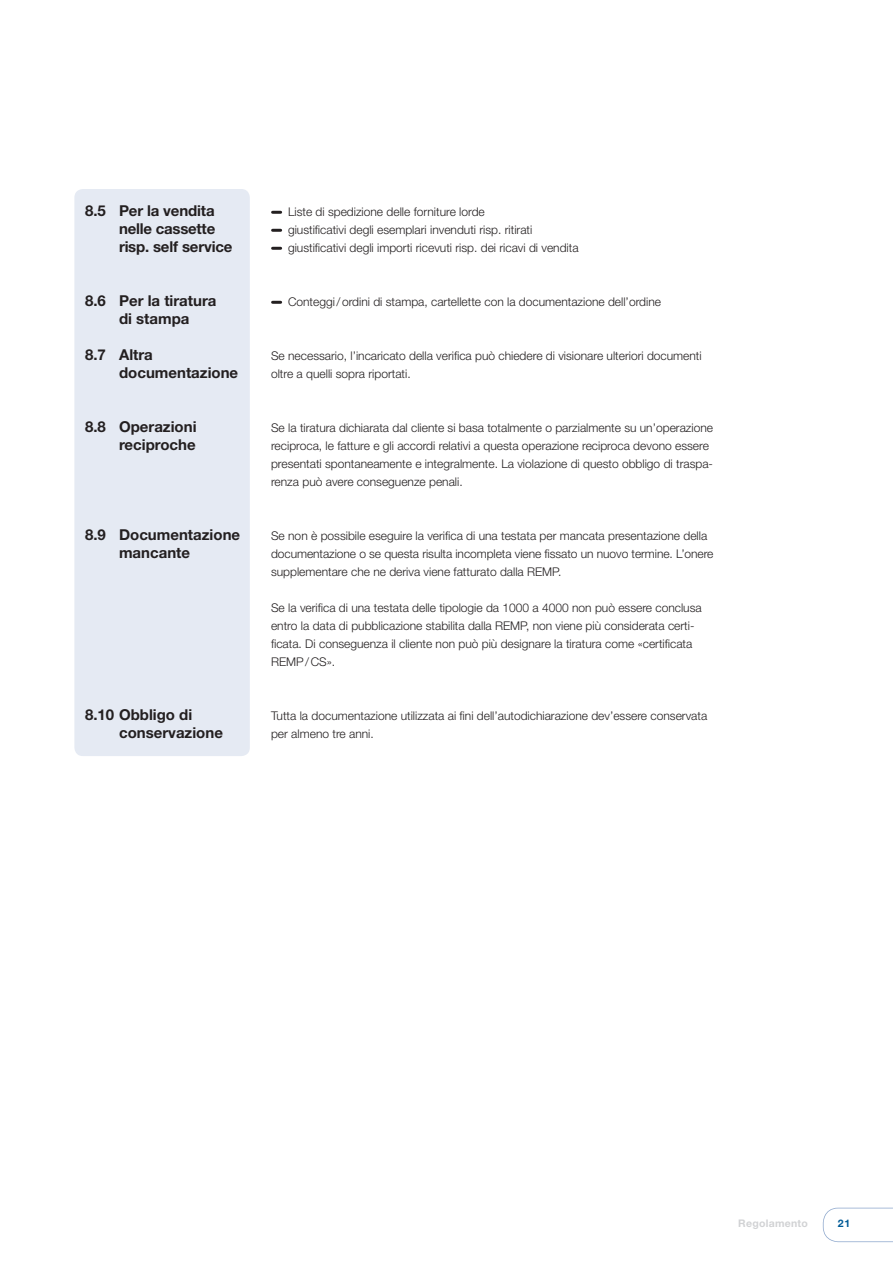
<style>
.page{position:relative;width:893px;height:1263px;background:#fff}
.page>*{position:absolute;margin:0;border:0;box-sizing:border-box;transform-origin:0 0}
.t1{font:700 15px/18px "Helvetica Neue LT Std";color:#231f20}
.t2{font:300 12px/18px "Helvetica Neue LT Std";color:#231f20}
.t3{font:700 10.5px "Helvetica Neue LT Std";letter-spacing:.025em;color:#d1d2d4}
.t4{font:700 10.5px "Helvetica Neue LT Std";color:#005b97}
</style>
<div class="page">
<svg style="left:823px;top:1208px;width:70px;height:34px"></svg>
<div style="left:74px;top:189px;width:176px;height:567px;background:#e5eaf3;border-radius:9px"></div>
<svg style="left:273px;top:211px;width:8px;height:3px"></svg>
<svg style="left:273px;top:229px;width:8px;height:3px"></svg>
<svg style="left:273px;top:247px;width:8px;height:3px"></svg>
<svg style="left:273px;top:301px;width:8px;height:3px"></svg>
<p class="t1" style="left:119px;top:201px;width:115px;text-indent:-34px">8.5 Per la vendita nelle cassette risp. self service</p>
<p class="t2" style="left:288px;top:202px;width:292px">Liste di spedizione delle forniture lorde<br>giustificativi degli esemplari invenduti risp. ritirati giustificativi degli importi ricevuti risp. dei ricavi di vendita</p>
<p class="t1" style="left:85px;top:291px;width:133px;text-align:center">8.6 Per la tiratura di stampa</p>
<p class="t1" style="left:119px;top:345px;width:121px;text-indent:-34px">8.7 Altra documentazione</p>
<p class="t2" style="left:288px;top:292px;width:374px">Conteggi / ordini di stampa, cartellette con la documentazione dell’ordine</p>
<p class="t2" style="left:271px;top:346px;width:432px">Se necessario, l’incaricato della verifica può chiedere di visionare ulteriori documenti oltre a quelli sopra riportati.</p>
<p class="t1" style="left:85px;top:417px;width:113px;text-align:right">8.8 Operazioni reciproche</p>
<p class="t2" style="left:271px;top:418px;width:443px">Se la tiratura dichiarata dal cliente si basa totalmente o parzialmente su un’operazione reciproca, le fatture e gli accordi relativi a questa operazione reciproca devono essere presentati spontaneamente e integralmente. La violazione di questo obbligo di traspa&shy;renza può avere conseguenze penali.</p>
<p class="t1" style="left:119px;top:525px;width:123px;text-indent:-34px">8.9 Documentazione mancante</p>
<p class="t2" style="left:271px;top:526px;width:444px">Se non è possibile eseguire la verifica di una testata per mancata presentazione della documentazione o se questa risulta incompleta viene fissato un nuovo termine. L’onere supplementare che ne deriva viene fatturato dalla REMP.</p>
<p class="t2" style="left:271px;top:598px;width:432px">Se la verifica di una testata delle tipologie da 1000 a 4000 non può essere conclusa entro la data di pubblicazione stabilita dalla REMP, non viene più considerata certi&shy;ficata. Di conseguenza il cliente non può più designare la tiratura come «certificata REMP / CS».</p>
<p class="t1" style="left:119px;top:705px;width:105px;text-indent:-34px">8.10 Obbligo di conservazione</p>
<p class="t2" style="left:271px;top:706px;width:438px">Tutta la documentazione utilizzata ai fini dell’autodichiarazione dev’essere conservata per almeno tre anni.</p>
<p class="t3" style="left:738px;top:1217px;width:71px">Regolamento</p>
<p class="t4" style="left:838px;top:1217px;width:14px">21</p>
</div>
